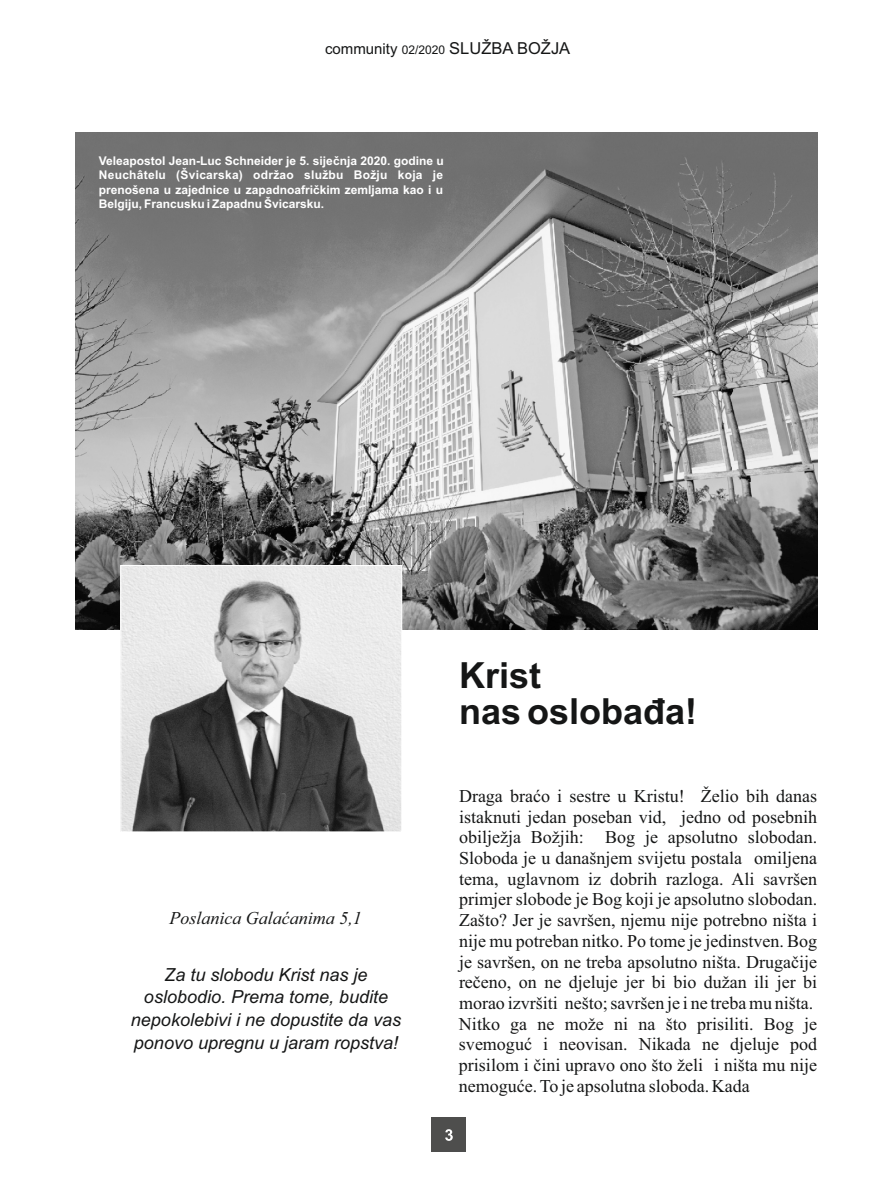
<style>
.page{position:relative;width:893px;height:1191px;background:#fff}
.page>*{position:absolute;margin:0;border:0;box-sizing:border-box;transform-origin:0 0}
.t1{font:700 36px/35.2px "Arial";color:#151616}
.t2{font:18px/20.7px "Times New Roman";color:#151616}
.t3{font:italic 18px/23px "Arial";color:#151616;text-align:center}
.t4{font:italic 18px "Times New Roman";color:#151616}
.t5{font:16.5px "Arial";color:#151616}
.t6{font:700 12px/14.2px "Arial";color:#fff;text-align:justify}
.s1{font-size:15px}
.s2{font-size:12px}
</style>
<div class="page">
<div style="left:432px;top:1118px;width:34px;height:34px;background:#4e4e4d"></div>
<svg style="left:445px;top:1129px;width:8px;height:11px"></svg>
<img style="left:76px;top:132px;width:741px;height:497px">
<img style="left:122px;top:567px;width:278px;height:263px">
<div style="left:120px;top:565px;width:282px;height:267px;border:1px solid #fff"></div>
<p class="t5" style="left:325px;top:42px;width:247px"><span class="s1">community</span> <span class="s2">02/2020</span> SLUŽBA BOŽJA</p>
<p class="t6" style="left:99px;top:155px;width:346px">Veleapostol Jean-Luc Schneider je 5. siječnja 2020. godine u Neuchâtelu (Švicarska) održao službu Božju koja je prenošena u zajednice u zapadnoafričkim zemljama kao i u Belgiju, Francusku i Zapadnu Švicarsku.</p>
<p class="t4" style="left:169px;top:911px;width:194px">Poslanica Galaćanima 5,1</p>
<p class="t3" style="left:131px;top:964px;width:272px">Za tu slobodu Krist nas je oslobodio. Prema tome, budite nepokolebivi i ne dopustite da vas ponovo upregnu u jaram ropstva!</p>
<h1 class="t1" style="left:459px;top:661px;width:240px">Krist<br>nas oslobađa!</h1>
<p class="t2" style="left:459px;top:787px;width:360px">Draga braćo i sestre u Kristu! Želio bih danas istaknuti jedan poseban vid, jedno od posebnih obilježja Božjih: Bog je apsolutno slobodan.<br>Sloboda je u današnjem svijetu postala omiljena tema, uglavnom iz dobrih razloga. Ali savršen primjer slobode je Bog koji je apsolutno slobodan.<br>Zašto? Jer je savršen, njemu nije potrebno ništa i nije mu potreban nitko. Po tome je jedinstven. Bog je savršen, on ne treba apsolutno ništa. Drugačije rečeno, on ne djeluje jer bi bio dužan ili jer bi morao izvršiti nešto; savršen je i ne treba mu ništa.<br>Nitko ga ne može ni na što prisiliti. Bog je svemoguć i neovisan. Nikada ne djeluje pod prisilom i čini upravo ono što želi i ništa mu nije nemoguće. To je apsolutna sloboda. Kada</p>
</div>
